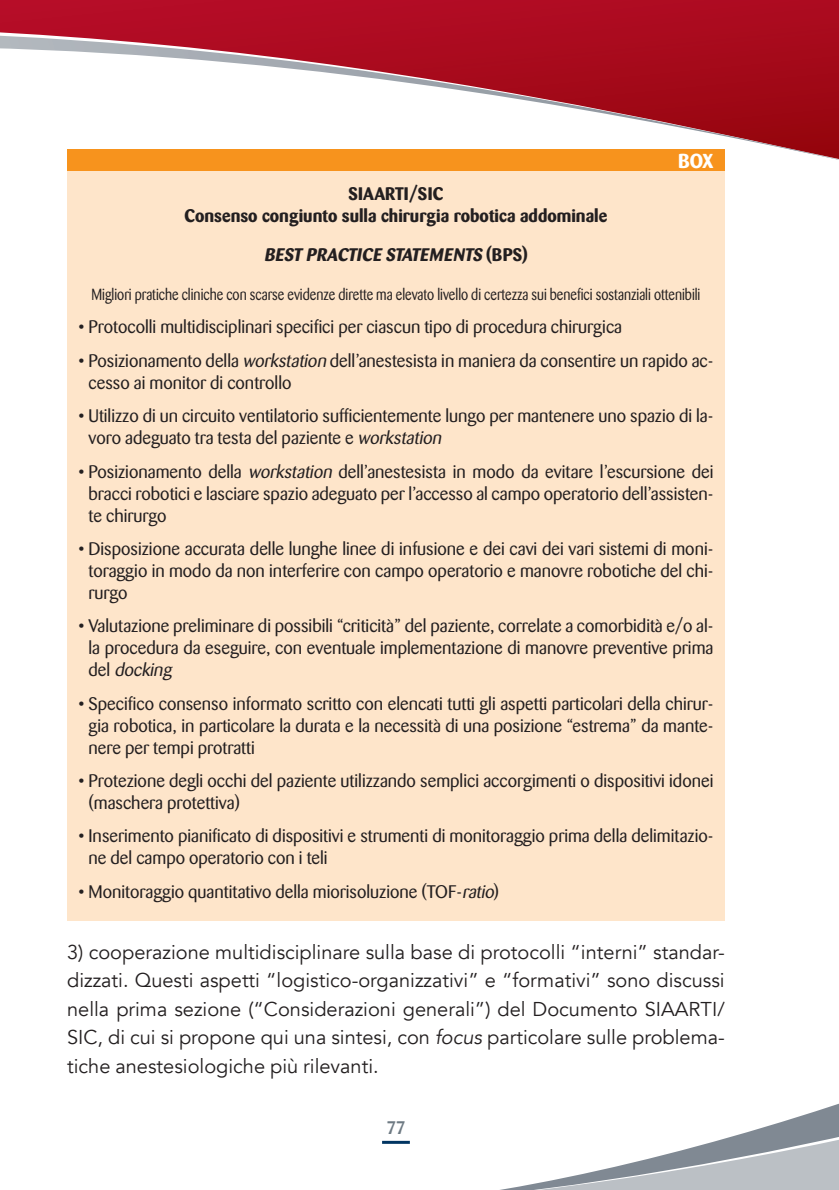
<style>
.page{position:relative;width:839px;height:1190px;background:#fff}
.page>*{position:absolute;margin:0;border:0;box-sizing:border-box;transform-origin:0 0}
.t1{font:20px/28.4px "Avenir";color:#231f20;text-align:justify}
.t2{font:700 20px "Barmeno";color:#fff}
.t3{font:18px/22px "Barmeno";color:#231f20}
.t4{font:700 18px/22px "Barmeno";color:#231f20;text-align:center}
.t5{font:italic 700 18px "Barmeno";color:#231f20}
.t6{font:500 18px "Barmeno";color:#6e7a83}
.t7{font:16px "Barmeno";color:#231f20;scale:.85 1}
.s1{font-style:normal}
.s2{font-style:italic}
</style>
<div class="page">
<svg style="left:789px;top:0;width:50px;height:148px;background:#a10817"></svg>
<img style="left:789px;top:148px;width:50px;height:12px">
<svg style="left:0;top:0;width:789px;height:150px"></svg>
<svg style="left:382px;top:1103px;width:457px;height:87px"></svg>
<div style="left:67px;top:171px;width:658px;height:749px;background:#fee5ca"></div>
<div style="left:67px;top:149px;width:658px;height:22px;background:#f7931d"></div>
<p class="t2" style="left:678px;top:149px;width:37px">BOX</p>
<p class="t4" style="left:185px;top:183px;width:424px">SIAARTI/SIC<br>Consenso congiunto sulla chirurgia robotica addominale</p>
<p class="t5" style="left:264px;top:244px;width:265px">BEST PRACTICE STATEMENTS <span class="s1">( B P S )</span></p>
<p class="t7" style="left:91px;top:285px;width:718px">Migliori pratiche cliniche con scarse evidenze dirette ma elevato livello di certezza sui benefici sostanziali ottenibili</p>
<p class="t3" style="left:78px;top:316px;width:545px">• Protocolli multidisciplinari specifici per ciascun tipo di procedura chirurgica</p>
<p class="t3" style="left:89px;top:350px;width:626px;text-indent:-10px">• Posizionamento della <span class="s2">workstation</span> dell’anestesista in maniera da consentire un rapido ac&shy;cesso ai monitor di controllo</p>
<p class="t3" style="left:89px;top:405px;width:626px;text-indent:-10px">• Utilizzo di un circuito ventilatorio sufficientemente lungo per mantenere uno spazio di la&shy;voro adeguato tra testa del paziente e <span class="s2">workstation</span></p>
<p class="t3" style="left:89px;top:460px;width:626px;text-align:justify;text-indent:-10px">• Posizionamento della <span class="s2">workstation</span> dell’anestesista in modo da evitare l’escursione dei bracci robotici e lasciare spazio adeguato per l’accesso al campo operatorio dell’assisten&shy;te chirurgo</p>
<p class="t3" style="left:89px;top:538px;width:626px;text-align:justify;text-indent:-10px">• Disposizione accurata delle lunghe linee di infusione e dei cavi dei vari sistemi di moni&shy;toraggio in modo da non interferire con campo operatorio e manovre robotiche del chi&shy;rurgo</p>
<p class="t3" style="left:89px;top:615px;width:626px;text-align:justify;text-indent:-10px">• Valutazione preliminare di possibili “criticità” del paziente, correlate a comorbidità e/o al&shy;la procedura da eseguire, con eventuale implementazione di manovre preventive prima d e l <span class="s2">docking</span></p>
<p class="t3" style="left:89px;top:692px;width:626px;text-align:justify;text-indent:-10px">• Specifico consenso informato scritto con elencati tutti gli aspetti particolari della chirur&shy;gia robotica, in particolare la durata e la necessità di una posizione “estrema” da mante&shy;nere per tempi protratti</p>
<p class="t3" style="left:89px;top:770px;width:626px;text-indent:-10px">• Protezione degli occhi del paziente utilizzando semplici accorgimenti o dispositivi idonei (maschera protettiva)</p>
<p class="t3" style="left:89px;top:825px;width:626px;text-indent:-10px">• Inserimento pianificato di dispositivi e strumenti di monitoraggio prima della delimitazio&shy;ne del campo operatorio con i teli</p>
<p class="t3" style="left:78px;top:880px;width:422px">• Monitoraggio quantitativo della miorisoluzione (TOF-<span class="s2">ratio</span>)</p>
<p class="t1" style="left:67px;top:938px;width:659px">3) cooperazione multidisciplinare sulla base di protocolli “interni” standar&shy;dizzati. Questi aspetti “logistico-organizzativi” e “formativi” sono discussi nella prima sezione (“Considerazioni generali”) del Documento SIAARTI/ SIC, di cui si propone qui una sintesi, con <span class="s2">focus</span> particolare sulle problema&shy;tiche anestesiologiche più rilevanti.</p>
<p class="t6" style="left:386px;top:1117px;width:21px">77</p>
</div>
